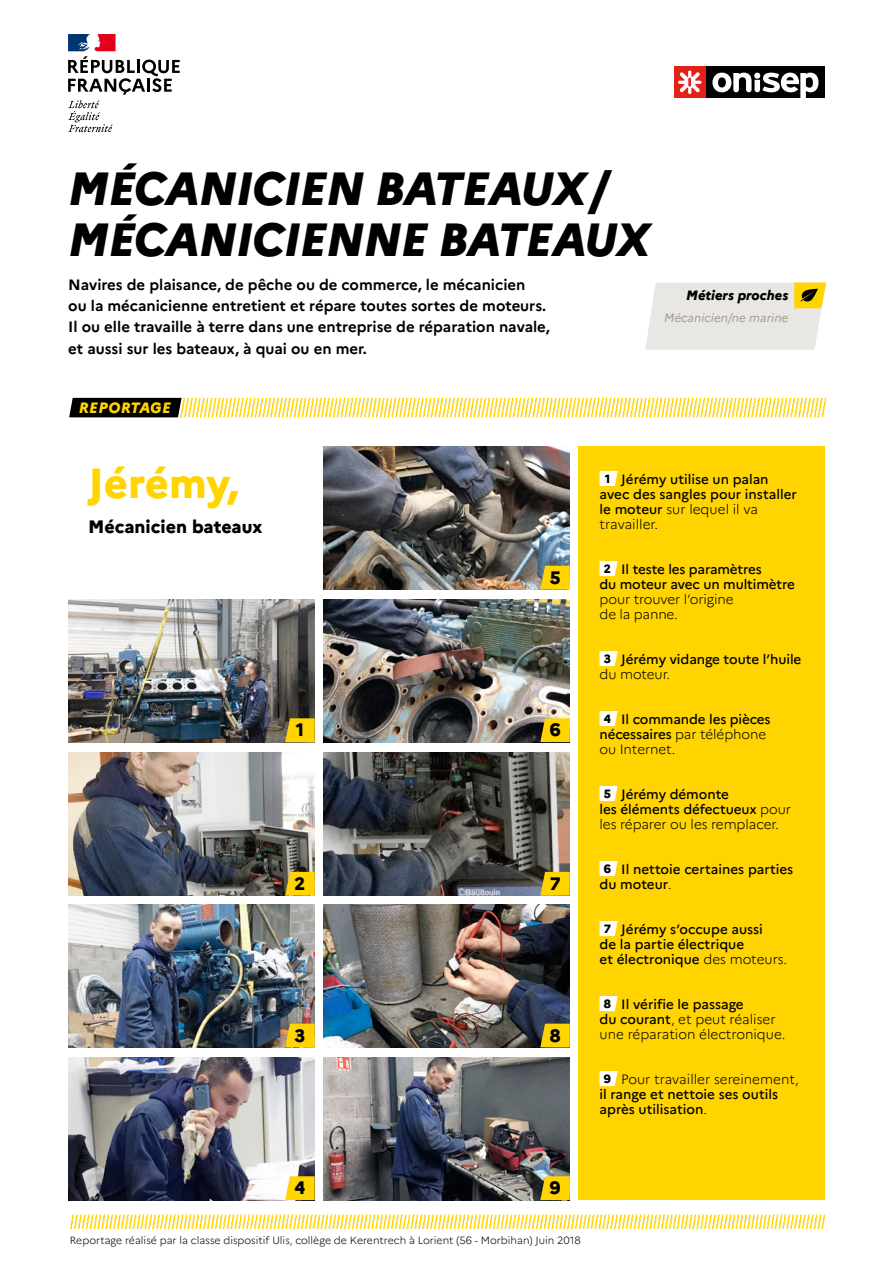
<style>
.page{position:relative;width:893px;height:1263px;background:#fff}
.page>*{position:absolute;margin:0;border:0;box-sizing:border-box;transform-origin:0 0}
.t1{font:italic 800 46.5px/51px "Marianne";letter-spacing:-.02em;color:#000}
.t2{font:800 42px "Marianne";letter-spacing:-.005em;color:#ffd400}
.t3{font:800 18px "Marianne";color:#000}
.t4{font:700 15px/21px "Marianne";color:#000}
.t5{font:italic 800 15px "Marianne";letter-spacing:.03em;color:#ffd400}
.t6{font:500 13.5px/15px "Marianne";letter-spacing:-.005em;color:#000}
.t7{font:300 13.5px/15px "Marianne";letter-spacing:-.005em;color:#000}
.t8{font:italic 800 13.5px "Marianne";color:#000}
.t9{font:italic 12px "Marianne";color:#a29e8f}
.t10{font:300 10.5px "Marianne";color:#000}
.s1{font-weight:800;font-size:12px}
.s2{font-weight:300}
.s3{font-weight:500}
</style>
<div class="page">
<div style="left:578px;top:446px;width:247px;height:754px;background:#ffd400"></div>
<div style="left:69px;top:398px;width:110px;height:19px;background:#000"></div>
<svg style="left:68px;top:34px;width:112px;height:98px"></svg>
<div style="left:706px;top:66px;width:119px;height:32px;background:#000"></div>
<svg style="left:712px;top:73px;width:106px;height:25px"></svg>
<div style="left:674px;top:66px;width:32px;height:32px;background:#e32119"></div>
<svg style="left:678px;top:71px;width:23px;height:23px"></svg>
<img style="left:69px;top:1214px;width:757px;height:15px">
<img style="left:323px;top:904px;width:247px;height:143px">
<img style="left:323px;top:446px;width:247px;height:143px">
<img style="left:68px;top:599px;width:247px;height:143px">
<img style="left:323px;top:599px;width:247px;height:143px">
<img style="left:68px;top:1057px;width:247px;height:143px">
<img style="left:323px;top:753px;width:247px;height:142px">
<img style="left:68px;top:753px;width:247px;height:142px">
<img style="left:323px;top:1057px;width:247px;height:143px">
<img style="left:68px;top:904px;width:247px;height:143px">
<svg style="left:285px;top:718px;width:30px;height:24px"></svg>
<svg style="left:285px;top:1024px;width:30px;height:23px"></svg>
<svg style="left:540px;top:1024px;width:30px;height:23px"></svg>
<svg style="left:540px;top:718px;width:30px;height:24px"></svg>
<svg style="left:540px;top:566px;width:30px;height:23px"></svg>
<svg style="left:285px;top:872px;width:30px;height:23px"></svg>
<svg style="left:285px;top:1176px;width:30px;height:24px"></svg>
<svg style="left:540px;top:1176px;width:30px;height:24px"></svg>
<svg style="left:540px;top:872px;width:30px;height:23px"></svg>
<img style="left:179px;top:398px;width:648px;height:19px">
<svg style="left:600px;top:471px;width:18px;height:15px"></svg>
<svg style="left:600px;top:561px;width:18px;height:15px"></svg>
<svg style="left:600px;top:651px;width:18px;height:15px"></svg>
<svg style="left:600px;top:711px;width:18px;height:15px"></svg>
<svg style="left:600px;top:786px;width:18px;height:15px"></svg>
<svg style="left:600px;top:861px;width:18px;height:15px"></svg>
<svg style="left:600px;top:921px;width:18px;height:15px"></svg>
<svg style="left:600px;top:996px;width:18px;height:15px"></svg>
<svg style="left:600px;top:1071px;width:18px;height:15px"></svg>
<svg style="left:645px;top:283px;width:181px;height:67px;background:#e8e5d7"></svg>
<h1 class="t1" style="left:68px;top:163px;width:584px">MÉCANICIEN BATEAUX/<br>MÉCANICIENNE BATEAUX</h1>
<p class="t4" style="left:68px;top:275px;width:483px">Navires de plaisance, de pêche ou de commerce, le mécanicien<br>ou la mécanicienne entretient et répare toutes sortes de moteurs.<br>Il ou elle travaille à terre dans une entreprise de réparation navale, et aussi sur les bateaux, à quai ou en mer.</p>
<p class="t8" style="left:686px;top:287px;width:104px">MÉTIERS PROCHES</p>
<p class="t9" style="left:664px;top:310px;width:126px">Mécanicien/ne marine</p>
<p class="t5" style="left:79px;top:399px;width:93px">REPORTAGE</p>
<h2 class="t2" style="left:88px;top:457px;width:152px">Jérémy,</h2>
<h3 class="t3" style="left:88px;top:516px;width:176px">Mécanicien bateaux</h3>
<h3 class="t3" style="left:296px;top:719px;width:10px">1</h3>
<h3 class="t3" style="left:550px;top:566px;width:12px">5</h3>
<h3 class="t3" style="left:550px;top:719px;width:12px">6</h3>
<h3 class="t3" style="left:295px;top:872px;width:12px">2</h3>
<h3 class="t3" style="left:550px;top:872px;width:12px">7</h3>
<h3 class="t3" style="left:295px;top:1024px;width:12px">3</h3>
<h3 class="t3" style="left:550px;top:1024px;width:12px">8</h3>
<p class="t6" style="left:600px;top:471px;width:199px;text-indent:5px"><span class="s1">1</span> Jérémy utilise un palan avec des sangles pour installer le moteur <span class="s2">sur lequel il va travailler.</span></p>
<p class="t6" style="left:600px;top:561px;width:197px;text-indent:4px"><span class="s1">2</span> Il teste les paramètres<br>du moteur avec un multimètre</p>
<p class="t7" style="left:600px;top:591px;width:136px">pour trouver l’origine de la panne.</p>
<p class="t6" style="left:600px;top:651px;width:203px;text-indent:4px"><span class="s1">3</span> Jérémy vidange toute l’huile <span class="s2">du moteur.</span></p>
<p class="t6" style="left:600px;top:711px;width:173px;text-indent:4px"><span class="s1">4</span> Il commande les pièces nécessaires <span class="s2">par téléphone ou Internet.</span></p>
<p class="t6" style="left:600px;top:786px;width:193px;text-indent:4px"><span class="s1">5</span> Jérémy démonte<br>les éléments défectueux <span class="s2">pour les réparer ou les remplacer.</span></p>
<p class="t6" style="left:600px;top:861px;width:195px;text-indent:4px"><span class="s1">6</span> Il nettoie certaines parties du moteur<span class="s2">.</span></p>
<p class="t6" style="left:600px;top:921px;width:189px;text-indent:4px"><span class="s1">7</span> Jérémy s’occupe aussi<br>de la partie électrique<br>et électronique <span class="s2">des moteurs.</span></p>
<p class="t7" style="left:600px;top:996px;width:187px;text-indent:4px"><span class="s1">8</span> <span class="s3">Il vérifie le passage<br>du courant</span>, et peut réaliser une réparation électronique.</p>
<p class="t6" style="left:600px;top:1071px;width:201px;text-indent:4px"><span class="s1">9</span> <span class="s2">Pour travailler sereinement, </span>il range et nettoie ses outils après utilisation<span class="s2">.</span></p>
<h3 class="t3" style="left:295px;top:1177px;width:12px">4</h3>
<h3 class="t3" style="left:550px;top:1177px;width:12px">9</h3>
<p class="t10" style="left:70px;top:1233px;width:512px">Reportage réalisé par la classe dispositif Ulis, collège de Kerentrech à Lorient (56 - Morbihan) Juin 2018</p>
</div>
